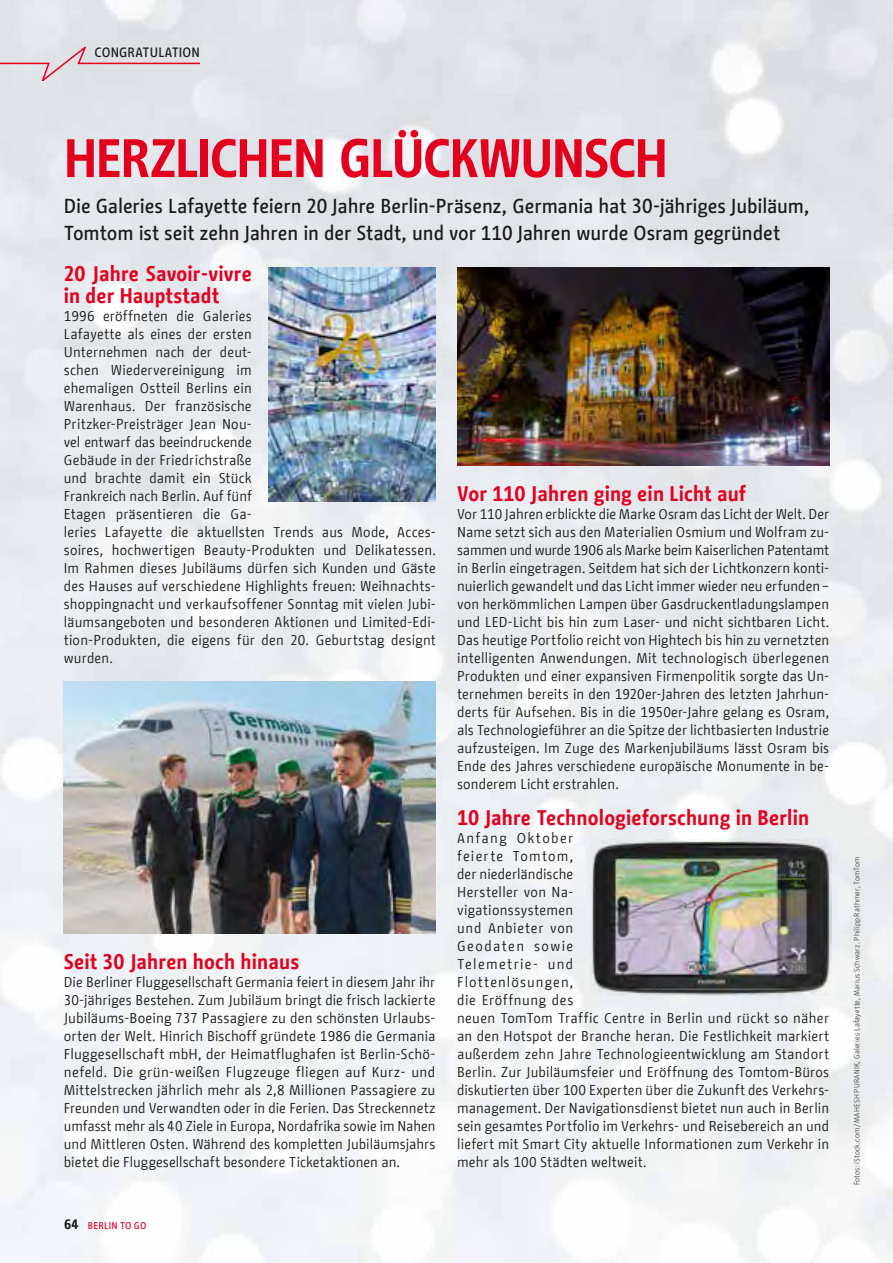
<style>
.page{position:relative;width:893px;height:1263px;background:#fff}
.page>*{position:absolute;margin:0;border:0;box-sizing:border-box;transform-origin:0 0}
.t1{font:700 54px "BMF Change";letter-spacing:-.03em;color:#e3001f}
.t2{font:700 21px/22.5px "BMF Change";letter-spacing:.005em;color:#e3001f}
.t3{font:500 20.25px/27px "BMF Change";letter-spacing:-.01em;color:#1a1a18}
.t4{font:14.25px/18px "BMF Change";letter-spacing:.01em;color:#1a1a18;text-align:justify}
.t5{font:500 13.5px "BMF Change";letter-spacing:.015em;color:#1a1a18}
.t6{font:500 9.75px "BMF Change";letter-spacing:.02em;color:#e3001f}
.t7{font:300 7.5px "BMF Change";letter-spacing:.02em;color:#1a1a18}
.s1{font-weight:700;font-size:13.5px;color:#1a1a18}
</style>
<div class="page">
<img style="left:0;top:0;width:893px;height:1263px">
<img style="left:64px;top:681px;width:371px;height:252px">
<img style="left:457px;top:267px;width:372px;height:198px">
<img style="left:590px;top:839px;width:241px;height:156px">
<img style="left:269px;top:267px;width:167px;height:234px">
<hr style="left:94px;top:63px;width:106px;height:1px;background:#e3001f">
<svg style="left:0;top:46px;width:95px;height:36px;background:#ded2d9"></svg>
<p class="t5" style="left:94px;top:43px;width:107px">CONGRATULATION</p>
<h1 class="t1" style="left:64px;top:120px;width:606px">HERZLICHEN GLÜCKWUNSCH</h1>
<h3 class="t3" style="left:64px;top:193px;width:747px">Die Galeries Lafayette feiern 20 Jahre Berlin-Präsenz, Germania hat 30-jähriges Jubiläum,<br>Tomtom ist seit zehn Jahren in der Stadt, und vor 110 Jahren wurde Osram gegründet</h3>
<h2 class="t2" style="left:64px;top:262px;width:190px">20 Jahre Savoir-vivre in der Hauptstadt</h2>
<p class="t4" style="left:64px;top:307px;width:374px;text-align:left">1996 eröffneten die Galeries<br>Lafayette als eines der ersten<br>Unternehmen nach der deut-<br>schen Wiedervereinigung im<br>ehemaligen Ostteil Berlins ein<br>Warenhaus. Der französische<br>Pritzker-Preisträger Jean Nou-<br>vel entwarf das beeindruckende<br>Gebäude in der Friedrichstraße<br>und brachte damit ein Stück<br>Frankreich nach Berlin. Auf fünf<br>Etagen präsentieren die Ga-<br>leries Lafayette die aktuellsten Trends aus Mode, Acces&shy;soires, hochwertigen Beauty-Produkten und Delikatessen.<br>Im Rahmen dieses Jubiläums dürfen sich Kunden und Gäste des Hauses auf verschiedene Highlights freuen: Weihnachts&shy;shoppingnacht und verkaufsoffener Sonntag mit vielen Jubi&shy;läumsangeboten und besonderen Aktionen und Limited-Edi&shy;tion-Produkten, die eigens für den 20. Geburtstag designt wurden.</p>
<h2 class="t2" style="left:64px;top:951px;width:237px">Seit 30 Jahren hoch hinaus</h2>
<p class="t4" style="left:64px;top:973px;width:373px">Die Berliner Fluggesellschaft Germania feiert in diesem Jahr ihr 30-jähriges Bestehen. Zum Jubiläum bringt die frisch lackierte Jubiläums-Boeing 737 Passagiere zu den schönsten Urlaubs&shy;orten der Welt. Hinrich Bischoff gründete 1986 die Germania Fluggesellschaft mbH, der Heimatflughafen ist Berlin-Schö&shy;nefeld. Die grün-weißen Flugzeuge fliegen auf Kurz- und Mittelstrecken jährlich mehr als 2,8 Millionen Passagiere zu Freunden und Verwandten oder in die Ferien. Das Streckennetz umfasst mehr als 40 Ziele in Europa, Nordafrika sowie im Nahen und Mittleren Osten. Während des kompletten Jubiläumsjahrs bietet die Fluggesellschaft besondere Ticketaktionen an.</p>
<p class="t6" style="left:64px;top:1218px;width:84px"><span class="s1">64</span> BERLIN TO GO</p>
<h2 class="t2" style="left:457px;top:483px;width:290px">Vor 110 Jahren ging ein Licht auf</h2>
<p class="t4" style="left:457px;top:505px;width:374px">Vor 110 Jahren erblickte die Marke Osram das Licht der Welt. Der Name setzt sich aus den Materialien Osmium und Wolfram zu&shy;sammen und wurde 1906 als Marke beim Kaiserlichen Patentamt in Berlin eingetragen. Seitdem hat sich der Lichtkonzern konti&shy;nuierlich gewandelt und das Licht immer wieder neu erfunden – von herkömmlichen Lampen über Gasdruckentladungslampen und LED-Licht bis hin zum Laser- und nicht sichtbaren Licht.<br>Das heutige Portfolio reicht von Hightech bis hin zu vernetzten intelligenten Anwendungen. Mit technologisch überlegenen Produkten und einer expansiven Firmenpolitik sorgte das Un&shy;ternehmen bereits in den 1920er-Jahren des letzten Jahrhun&shy;derts für Aufsehen. Bis in die 1950er-Jahre gelang es Osram, als Technologieführer an die Spitze der lichtbasierten Industrie aufzusteigen. Im Zuge des Markenjubiläums lässt Osram bis Ende des Jahres verschiedene europäische Monumente in be&shy;sonderem Licht erstrahlen.</p>
<h2 class="t2" style="left:457px;top:807px;width:354px">10 Jahre Technologieforschung in Berlin</h2>
<p class="t4" style="left:457px;top:829px;width:374px;text-align:left">Anfang Oktober<br>feierte Tomtom,<br>der niederländische<br>Hersteller von Na-<br>vigationssystemen<br>und Anbieter von<br>Geodaten sowie<br>Telemetrie- und<br>Flottenlösungen,<br>die Eröffnung des<br>neuen TomTom Traffic Centre in Berlin und rückt so näher an den Hotspot der Branche heran. Die Festlichkeit markiert außerdem zehn Jahre Technologieentwicklung am Standort Berlin. Zur Jubiläumsfeier und Eröffnung des Tomtom-Büros diskutierten über 100 Experten über die Zukunft des Verkehrs&shy;management. Der Navigationsdienst bietet nun auch in Berlin sein gesamtes Portfolio im Verkehrs- und Reisebereich an und liefert mit Smart City aktuelle Informationen zum Verkehr in mehr als 100 Städten weltweit.</p>
<p class="t7" style="left:852px;top:1185px;width:330px;rotate:-90deg">Fotos: iStock.com/MAHESH PURANIK, Galeries Lafayette, Marius Schwarz. Philipp Rathmer, TomTom</p>
</div>
